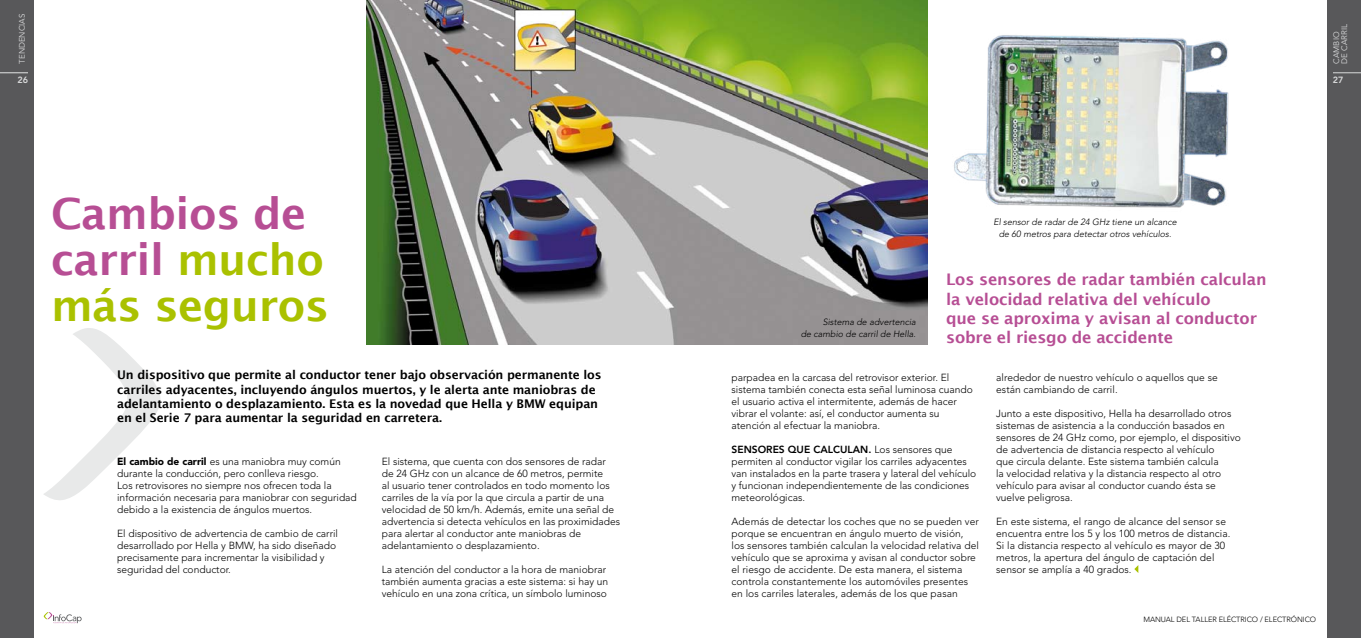
<style>
.page{position:relative;width:1361px;height:638px;background:#fff}
.page>*{position:absolute;margin:0;border:0;box-sizing:border-box;transform-origin:0 0}
.t1{font:600 43px/46px "Lucida Sans";letter-spacing:-.01em;color:#b74e94}
.t2{font:600 16px/19.2px "Lucida Sans";letter-spacing:-.01em;color:#b74e94}
.t3{font:600 12px/14.4px "Lucida Sans";letter-spacing:-.01em;color:#000}
.t4{font:300 10.2px/12px "Avenir";color:#000}
.t5{font:italic 300 9px/12px "Avenir";color:#000;text-align:right}
.t6{font:800 9px "Avenir";color:#d9dadb}
.t7{font:8px/8px "Avenir";color:#d9dadb}
.t8{font:300 7.5px "Avenir";letter-spacing:-.01em;color:#000}
.s1{color:#aac100}
.s2{font-weight:900}
.s3{font-weight:800}
</style>
<div class="page">
<div style="left:0;top:0;width:34px;height:638px;background:#58585a"></div>
<svg style="left:0;top:73px;width:28px;height:1px"></svg>
<svg style="left:44px;top:612px;width:38px;height:12px"></svg>
<div style="left:1327px;top:0;width:34px;height:638px;background:#58585a"></div>
<svg style="left:1333px;top:73px;width:28px;height:1px"></svg>
<img style="left:366px;top:0;width:562px;height:345px">
<svg style="left:44px;top:328px;width:117px;height:172px"></svg>
<svg style="left:1134px;top:565px;width:4px;height:8px"></svg>
<img style="left:871px;top:0;width:358px;height:267px">
<p class="t7" style="left:18px;top:64px;width:52px;rotate:-90deg">TENDENCIAS</p>
<p class="t6" style="left:17px;top:74px;width:12px">26</p>
<h1 class="t1" style="left:51px;top:190px;width:280px">Cambios de carril <span class="s1">mucho más seguros</span></h1>
<p class="t3" style="left:117px;top:368px;width:486px">Un dispositivo que permite al conductor tener bajo observación permanente los carriles adyacentes, incluyendo ángulos muertos, y le alerta ante maniobras de adelantamiento o desplazamiento. Esta es la novedad que Hella y BMW equipan en el Serie 7 para aumentar la seguridad en carretera.</p>
<p class="t4" style="left:117px;top:455px;width:241px"><span class="s2">El cambio de carril</span> es una maniobra muy común durante la conducción, pero conlleva riesgo.<br>Los retrovisores no siempre nos ofrecen toda la información necesaria para maniobrar con seguridad debido a la existencia de ángulos muertos.</p>
<p class="t4" style="left:117px;top:527px;width:222px">El dispositivo de advertencia de cambio de carril desarrollado por Hella y BMW, ha sido diseñado precisamente para incrementar la visibilidad y seguridad del conductor.</p>
<p class="t4" style="left:382px;top:455px;width:240px">El sistema, que cuenta con dos sensores de radar de 24 GHz con un alcance de 60 metros, permite<br>al usuario tener controlados en todo momento los carriles de la vía por la que circula a partir de una velocidad de 50 km/h. Además, emite una señal de advertencia si detecta vehículos en las proximidades para alertar al conductor ante maniobras de adelantamiento o desplazamiento.</p>
<p class="t4" style="left:382px;top:563px;width:228px">La atención del conductor a la hora de maniobrar también aumenta gracias a este sistema: si hay un vehículo en una zona crítica, un símbolo luminoso</p>
<p class="t7" style="left:1332px;top:64px;width:41px;rotate:-90deg">CAMBIO<br>DE CARRIL</p>
<p class="t6" style="left:1333px;top:74px;width:12px">27</p>
<p class="t5" style="left:801px;top:316px;width:117px">Sistema de advertencia<br>de cambio de carril de Hella.</p>
<p class="t5" style="left:993px;top:216px;width:185px;text-align:center">El sensor de radar de 24 GHz tiene un alcance de 60 metros para detectar otros vehículos.</p>
<h2 class="t2" style="left:946px;top:270px;width:322px">Los sensores de radar también calculan la velocidad relativa del vehículo<br>que se aproxima y avisan al conductor sobre el riesgo de accidente</h2>
<p class="t4" style="left:731px;top:371px;width:243px">parpadea en la carcasa del retrovisor exterior. El sistema también conecta esta señal luminosa cuando el usuario activa el intermitente, además de hacer vibrar el volante: así, el conductor aumenta su atención al efectuar la maniobra.</p>
<p class="t4" style="left:731px;top:443px;width:246px"><span class="s3">SENSORES QUE CALCULAN.</span> Los sensores que permiten al conductor vigilar los carriles adyacentes van instalados en la parte trasera y lateral del vehículo y funcionan independientemente de las condiciones meteorológicas.</p>
<p class="t4" style="left:731px;top:515px;width:249px">Además de detectar los coches que no se pueden ver porque se encuentran en ángulo muerto de visión, los sensores también calculan la velocidad relativa del vehículo que se aproxima y avisan al conductor sobre el riesgo de accidente. De esta manera, el sistema controla constantemente los automóviles presentes en los carriles laterales, además de los que pasan</p>
<p class="t4" style="left:996px;top:371px;width:223px">alrededor de nuestro vehículo o aquellos que se están cambiando de carril.</p>
<p class="t4" style="left:996px;top:407px;width:246px">Junto a este dispositivo, Hella ha desarrollado otros sistemas de asistencia a la conducción basados en sensores de 24 GHz como, por ejemplo, el dispositivo de advertencia de distancia respecto al vehículo<br>que circula delante. Este sistema también calcula<br>la velocidad relativa y la distancia respecto al otro vehículo para avisar al conductor cuando ésta se vuelve peligrosa.</p>
<p class="t4" style="left:996px;top:515px;width:236px">En este sistema, el rango de alcance del sensor se encuentra entre los 5 y los 100 metros de distancia.<br>Si la distancia respecto al vehículo es mayor de 30 metros, la apertura del ángulo de captación del sensor se amplía a 40 grados.</p>
<p class="t8" style="left:1143px;top:615px;width:174px">MANUAL DEL TALLER ELÉCTRICO / ELECTRÓNICO</p>
</div>
